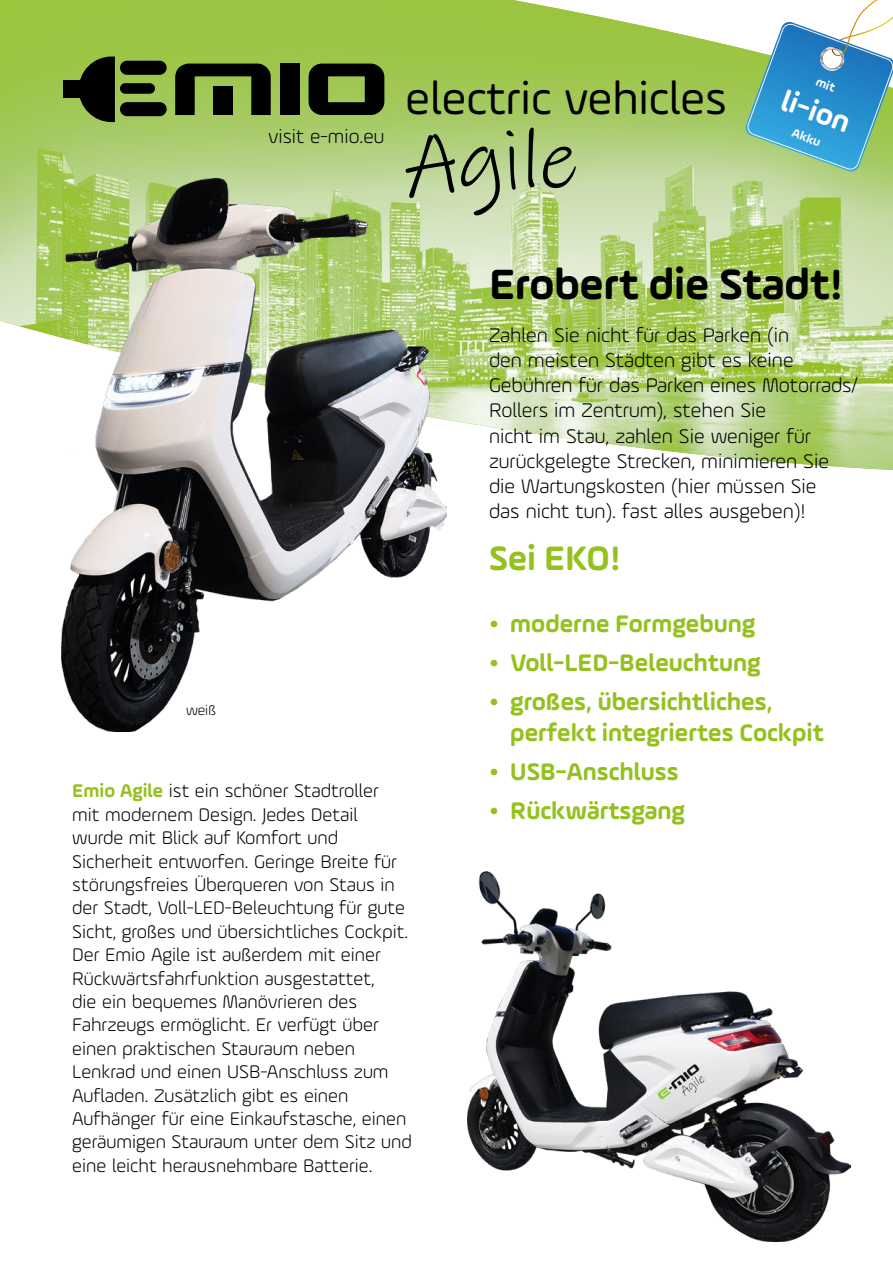
<style>
.page{position:relative;width:893px;height:1263px;background:#fff}
.page>*{position:absolute;margin:0;border:0;box-sizing:border-box;transform-origin:0 0}
.t1{font:48px "Ample Soft";color:#000}
.t2{font:700 45px "Ample Soft";color:#000}
.t3{font:700 36px "Ample Soft";color:#95c11f}
.t4{font:700 30.75px "Ample Soft";color:#fff}
.t5{font:700 25.5px/30.6px "Ample Soft";color:#95c11f}
.t6{font:300 21px/25.2px "Ample Soft";color:#000}
.t7{font:300 20.55px "Ample Soft";color:#000}
.t8{font:300 19.5px/23.4px "Ample Soft";color:#000}
.t9{font:300 15px "Ample Soft";color:#000}
.t10{font:700 12.9px "Ample Soft";color:#fff}
.s1{font-weight:700;color:#95c11f}
</style>
<div class="page">
<img style="left:0;top:0;width:893px;height:470px">
<svg style="left:406px;top:134px;width:49px;height:64px;background:#889d65"></svg>
<svg style="left:461px;top:147px;width:39px;height:68px;background:#95a57b"></svg>
<svg style="left:506px;top:130px;width:10px;height:60px"></svg>
<svg style="left:528px;top:128px;width:7px;height:59px"></svg>
<svg style="left:543px;top:147px;width:33px;height:41px"></svg>
<img style="left:62px;top:179px;width:385px;height:552px">
<img style="left:468px;top:871px;width:382px;height:371px">
<svg style="left:175px;top:64px;width:96px;height:51px;background:#3f4e21"></svg>
<div style="left:280px;top:64px;width:19px;height:51px;background:#000"></div>
<svg style="left:309px;top:64px;width:75px;height:51px;background:#2d3818"></svg>
<div style="left:213px;top:87px;width:20px;height:28px;background:#000"></div>
<div style="left:64px;top:80px;width:41px;height:18px;background:#000"></div>
<svg style="left:79px;top:57px;width:36px;height:65px"></svg>
<div style="left:120px;top:61px;width:47px;height:14px;background:#000;border-radius:7px"></div>
<div style="left:120px;top:102px;width:47px;height:14px;background:#000;border-radius:7px"></div>
<div style="left:120px;top:83px;width:35px;height:11px;background:#000;border-radius:5px"></div>
<svg style="left:744px;top:0;width:149px;height:173px"></svg>
<p class="t7" style="left:268px;top:124px;width:118px">visit e-mio.eu</p>
<h1 class="t1" style="left:406px;top:70px;width:323px">electric vehicles</h1>
<h3 class="t4" style="left:789px;top:81px;width:72px;rotate:20deg">li-ion</h3>
<p class="t10" style="left:795px;top:125px;width:32px;rotate:20deg">Akku</p>
<h2 class="t2" style="left:489px;top:257px;width:355px">Erobert die Stadt!</h2>
<p class="t6" style="left:489px;top:322px;width:370px">Zahlen Sie nicht für das Parken (in<br>den meisten Städten gibt es keine Gebühren für das Parken eines Motorrads/ Rollers im Zentrum), stehen Sie<br>nicht im Stau, zahlen Sie weniger für zurückgelegte Strecken, minimieren Sie die Wartungskosten (hier müssen Sie<br>das nicht tun). fast alles ausgeben)!</p>
<h3 class="t3" style="left:489px;top:536px;width:133px">Sei EKO!</h3>
<p class="t9" style="left:186px;top:701px;width:31px">weiß</p>
<p class="t8" style="left:72px;top:779px;width:341px"><span class="s1">Emio Agile</span> ist ein schöner Stadtroller<br>mit modernem Design. Jedes Detail wurde mit Blick auf Komfort und Sicherheit entworfen. Geringe Breite für störungsfreies Überqueren von Staus in der Stadt, Voll-LED-Beleuchtung für gute Sicht, großes und übersichtliches Cockpit.<br>Der Emio Agile ist außerdem mit einer Rückwärtsfahrfunktion ausgestattet,<br>die ein bequemes Manövrieren des Fahrzeugs ermöglicht. Er verfügt über einen praktischen Stauraum neben Lenkrad und einen USB-Anschluss zum Aufladen. Zusätzlich gibt es einen Aufhänger für eine Einkaufstasche, einen geräumigen Stauraum unter dem Sitz und eine leicht herausnehmbare Batterie.</p>
<h3 class="t5" style="left:489px;top:608px;width:268px">• moderne Formgebung</h3>
<h3 class="t5" style="left:489px;top:647px;width:273px">• Voll-LED-Beleuchtung</h3>
<h3 class="t5" style="left:510px;top:686px;width:315px;text-indent:-21px">• großes, übersichtliches, perfekt integriertes Cockpit</h3>
<h3 class="t5" style="left:489px;top:756px;width:191px">• USB-Anschluss</h3>
<h3 class="t5" style="left:489px;top:795px;width:197px">• Rückwärtsgang</h3>
</div>
